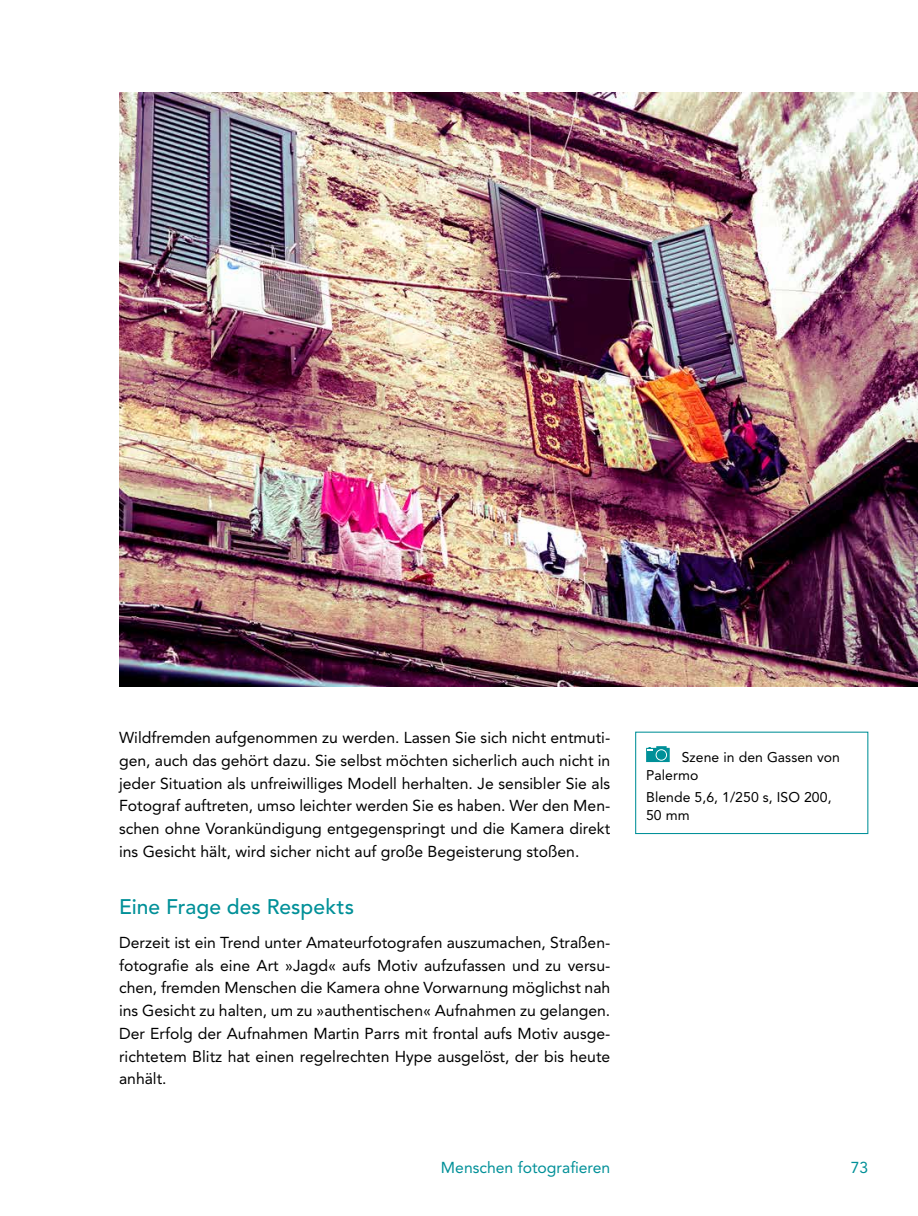
<style>
.page{position:relative;width:918px;height:1216px;background:#fff}
.page>*{position:absolute;margin:0;border:0;box-sizing:border-box;transform-origin:0 0}
.t1{font:500 21px "Avenir LT Pro";letter-spacing:.005em;color:#009098}
.t2{font:15.75px/22.8px "Avenir LT Pro";color:#000;text-align:justify}
.t3{font:15.75px "Avenir LT Pro";color:#009098}
.t4{font:14px/17.5px "Avenir LT Pro";letter-spacing:.005em;color:#000}
</style>
<div class="page">
<img style="left:119px;top:93px;width:798px;height:593px">
<svg style="left:635px;top:731px;width:234px;height:103px"></svg>
<p class="t2" style="left:119px;top:726px;width:493px">Wildfremden aufgenommen zu werden. Lassen Sie sich nicht entmuti&shy;gen, auch das gehört dazu. Sie selbst möchten sicherlich auch nicht in jeder Situation als unfreiwilliges Modell herhalten. Je sensibler Sie als Fotograf auftreten, umso leichter werden Sie es haben. Wer den Men&shy;schen ohne Vorankündigung entgegenspringt und die Kamera direkt ins Gesicht hält, wird sicher nicht auf große Begeisterung stoßen.</p>
<h1 class="t1" style="left:119px;top:894px;width:237px">Eine Frage des Respekts</h1>
<p class="t2" style="left:119px;top:930px;width:493px">Derzeit ist ein Trend unter Amateurfotografen auszumachen, Straßen&shy;fotografie als eine Art »Jagd« aufs Motiv aufzufassen und zu versu&shy;chen, fremden Menschen die Kamera ohne Vorwarnung möglichst nah ins Gesicht zu halten, um zu »authentischen« Aufnahmen zu gelangen.<br>Der Erfolg der Aufnahmen Martin Parrs mit frontal aufs Motiv ausge&shy;richtetem Blitz hat einen regelrechten Hype ausgelöst, der bis heute anhält.</p>
<p class="t4" style="left:646px;top:748px;width:195px;text-indent:36px">Szene in den Gassen von<br>Palermo</p>
<p class="t4" style="left:646px;top:788px;width:187px">Blende 5,6, 1/250 s, ISO 200,<br>50 mm</p>
<p class="t3" style="left:441px;top:1158px;width:171px">Menschen fotografieren</p>
<p class="t3" style="left:851px;top:1158px;width:19px">73</p>
</div>
